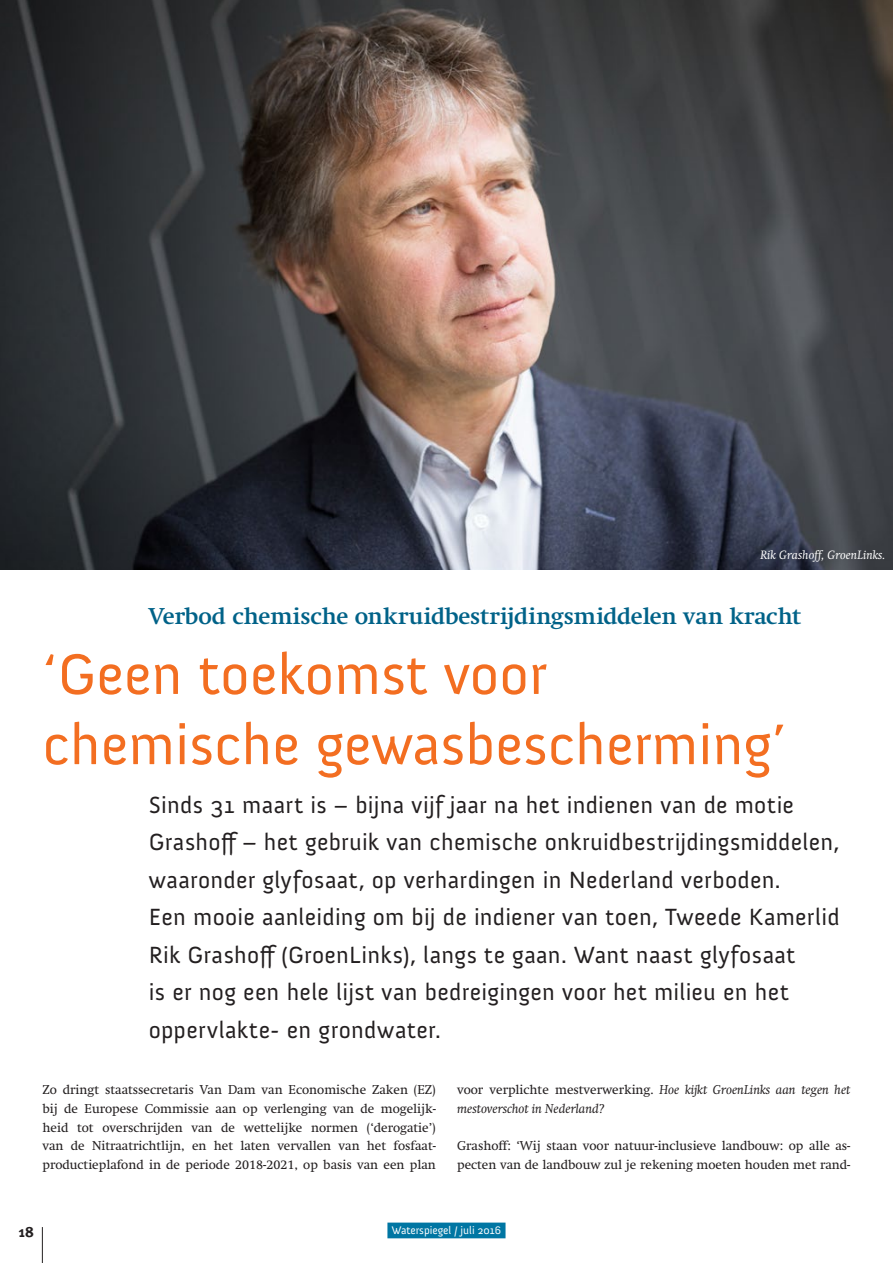
<style>
.page{position:relative;width:893px;height:1263px;background:#fff}
.page>*{position:absolute;margin:0;border:0;box-sizing:border-box;transform-origin:0 0}
.t1{font:58.5px/70.2px "Anivers";color:#f36e21}
.t2{font:24px/37.5px "Anivers";letter-spacing:.015em;color:#231f20}
.t3{font:700 22.5px "Swift";letter-spacing:-.005em;color:#006288}
.t4{font:700 15px "Meta Plus";color:#231f20}
.t5{font:12.75px/18.8px "Swift";color:#231f20;text-align:justify}
.t6{font:italic 12.75px/18.8px "Swift";color:#231f20}
.t7{font:italic 12px "Swift";letter-spacing:.01em;color:#fff}
.t8{font:11.25px "Anivers";color:#fff}
.s1{font-style:normal}
</style>
<div class="page">
<hr style="left:42px;top:1227px;width:1px;height:36px;background:#231f20">
<div style="left:387px;top:1222px;width:118px;height:16px;background:#0076a3"></div>
<img style="left:0;top:0;width:893px;height:569px">
<p class="t7" style="left:760px;top:548px;width:127px">Rik Grashoff, GroenLinks.</p>
<h3 class="t3" style="left:149px;top:603px;width:654px">Verbod chemische onkruidbestrijdingsmiddelen van kracht</h3>
<h1 class="t1" style="left:43px;top:640px;width:745px">‘Geen toekomst voor chemische gewasbescherming’</h1>
<p class="t2" style="left:149px;top:786px;width:692px">Sinds 31 maart is – bijna vijf jaar na het indienen van de motie Grashoff – het gebruik van chemische onkruidbestrijdingsmiddelen, waaronder glyfosaat, op verhardingen in Nederland verboden.<br>Een mooie aanleiding om bij de indiener van toen, Tweede Kamerlid Rik Grashoff (GroenLinks), langs te gaan. Want naast glyfosaat<br>is er nog een hele lijst van bedreigingen voor het milieu en het oppervlakte- en grondwater.</p>
<p class="t5" style="left:43px;top:1080px;width:395px">Zo dringt staatssecretaris Van Dam van Economische Zaken (EZ) bij de Europese Commissie aan op verlenging van de mogelijk&shy;heid tot overschrijden van de wettelijke normen (‘derogatie’) van de Nitraatrichtlijn, en het laten vervallen van het fosfaat&shy;productieplafond in de periode 2018-2021, op basis van een plan</p>
<p class="t6" style="left:457px;top:1080px;width:395px"><span class="s1">voor verplichte mestverwerking.</span> Hoe kijkt GroenLinks aan tegen het mestoverschot in Nederland?</p>
<p class="t5" style="left:457px;top:1137px;width:395px">Grashoff: ‘Wij staan voor natuur-inclusieve landbouw: op alle as&shy;pecten van de landbouw zul je rekening moeten houden met rand-</p>
<p class="t4" style="left:19px;top:1223px;width:17px">18</p>
<p class="t8" style="left:392px;top:1224px;width:111px">Waterspiegel / juli 2016</p>
</div>
